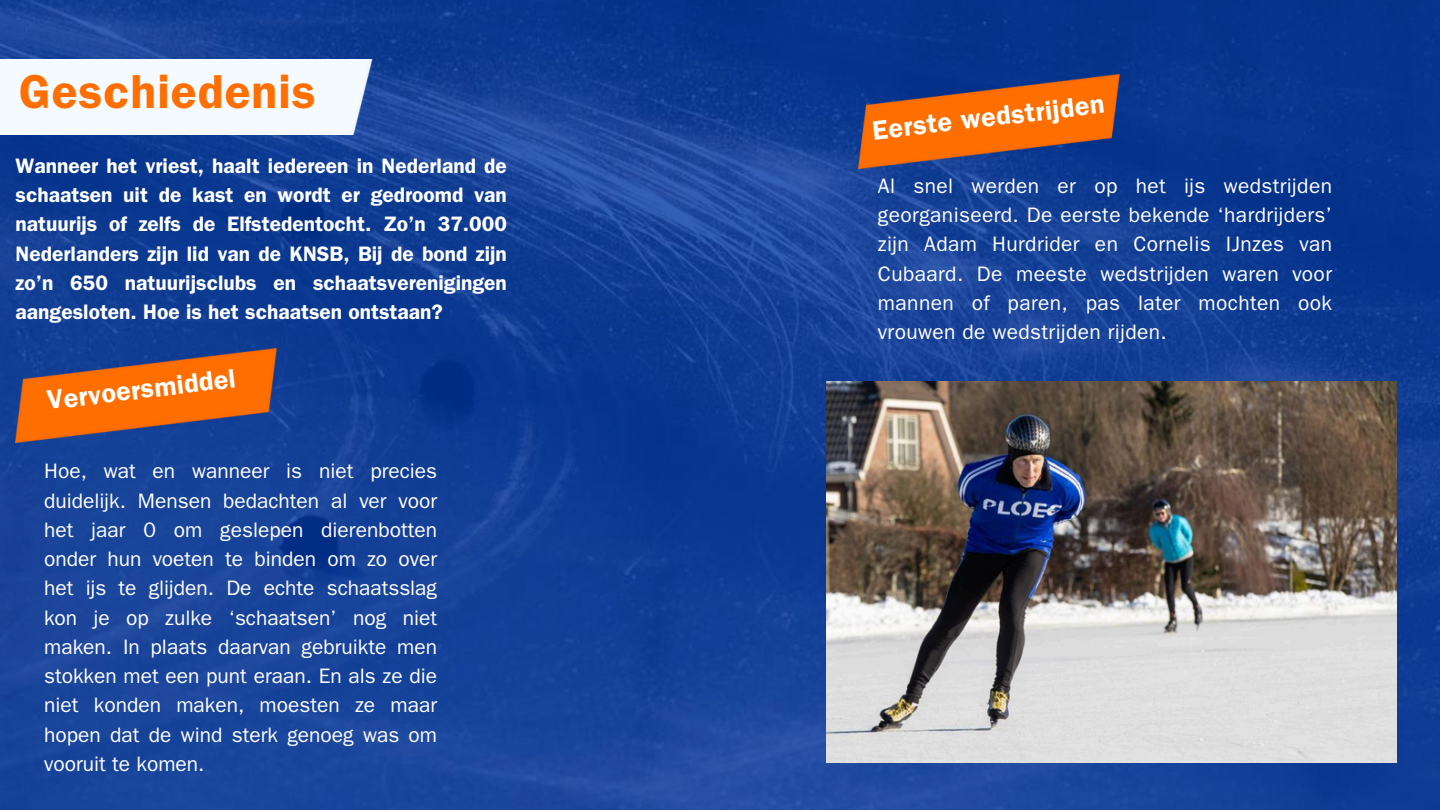
<style>
.page{position:relative;width:1440px;height:810px;background:#fff}
.page>*{position:absolute;margin:0;border:0;box-sizing:border-box;transform-origin:0 0}
.t1{font:600 47.85px "Franklin Gothic";letter-spacing:.02em;color:#ff6e00}
.t2{font:600 27px "Franklin Gothic";color:#fff}
.t3{font:21px/29.2px "ITC Franklin Gothic Std";letter-spacing:.01em;color:#fff;text-align:justify}
.t4{font:600 21px/29.2px "Franklin Gothic";color:#fff;text-align:justify}
</style>
<div class="page">
<img style="left:0;top:0;width:1440px;height:810px">
<img style="left:858px;top:74px;width:261px;height:95px">
<img style="left:826px;top:382px;width:571px;height:380px">
<img style="left:0;top:60px;width:404px;height:74px">
<img style="left:16px;top:348px;width:261px;height:95px">
<p class="t1" style="left:19px;top:76px;width:298px">Geschiedenis</p>
<p class="t4" style="left:16px;top:153px;width:493px">Wanneer het vriest, haalt iedereen in Nederland de schaatsen uit de kast en wordt er gedroomd van natuurijs of zelfs de Elfstedentocht. Zo’n 37.000<br>Nederlanders zijn lid van de KNSB, Bij de bond zijn zo’n 650 natuurijsclubs en schaatsverenigingen aangesloten. Hoe is het schaatsen ontstaan?</p>
<h1 class="t2" style="left:46px;top:391px;width:191px;rotate:-7deg">Vervoersmiddel</h1>
<p class="t3" style="left:44px;top:460px;width:394px">Hoe, wat en wanneer is niet precies duidelijk. Mensen bedachten al ver voor het jaar 0 om geslepen dierenbotten onder hun voeten te binden om zo over het ijs te glijden. De echte schaatsslag kon je op zulke ‘schaatsen’ nog niet maken. In plaats daarvan gebruikte men stokken met een punt eraan. En als ze die niet konden maken, moesten ze maar hopen dat de wind sterk genoeg was om vooruit te komen.</p>
<h3 class="t2" style="left:871px;top:122px;width:235px;rotate:-7deg">Eerste wedstrijden</h3>
<h2 class="t3" style="left:878px;top:174px;width:456px">Al snel werden er op het ijs wedstrijden georganiseerd. De eerste bekende ‘hardrijders’ zijn Adam Hurdrider en Cornelis IJnzes van Cubaard. De meeste wedstrijden waren voor mannen of paren, pas later mochten ook vrouwen de wedstrijden rijden.</h2>
</div>
